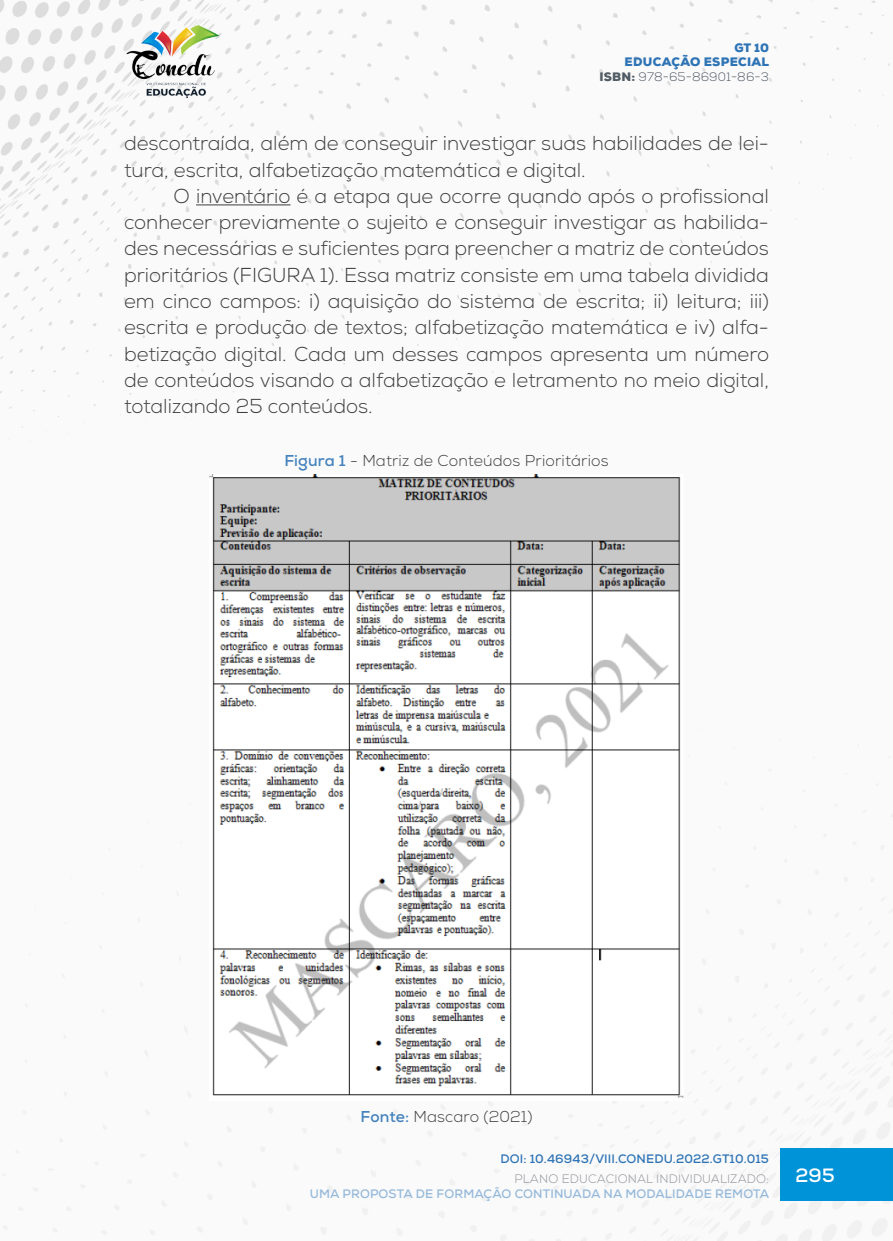
<style>
.page{position:relative;width:893px;height:1241px;background:#fff}
.page>*{position:absolute;margin:0;border:0;box-sizing:border-box;transform-origin:0 0}
._8_CORPO{font:300 20.12px/26.2px "Nexa";color:#3e3e3f}
.t1{font:700 19.25px "Nexa";color:#fff}
._11_LEGENDAS{font:300 15.75px "Nexa";letter-spacing:.01em;color:#3e3e3f}
._12_FONTES{font:300 15.75px "Nexa";letter-spacing:.01em;color:#3e3e3f}
.t2{font:700 12.25px "Nexa";letter-spacing:.01em;color:#96b9da}
.t3{font:900 12.25px/14.7px "Nexa";letter-spacing:.025em;color:#2e74b5;text-align:right}
.t4{font:700 12.25px "Nexa";letter-spacing:.01em;color:#2e74b5}
.t5{font:300 12.25px "Nexa";letter-spacing:.01em;color:#939598}
.s1{color:#505b64}
.s2{font-weight:300;color:#505b64}
.s3{font-weight:700;color:#4382bc}
</style>
<div class="page">
<img style="left:0;top:0;width:893px;height:1240px">
<div style="left:781px;top:1148px;width:112px;height:52px;background:#0093d8"></div>
<img style="left:124px;top:25px;width:98px;height:74px">
<hr style="left:196px;top:204px;width:95px;height:1px;background:#3e3e3f">
<img style="left:210px;top:474px;width:473px;height:626px">
<p class="t3" style="left:599px;top:40px;width:171px">GT 10<br>EDUCAÇÃO ESPECIAL<br><span class="s1">ISBN:</span> <span class="s2">978-65-86901-86-3</span></p>
<p class="_8_CORPO" style="left:124px;top:131px;width:646px">descontraída, além de conseguir investigar suas habilidades de lei&shy;tura, escrita, alfabetização matemática e digital.</p>
<p class="_8_CORPO" style="left:124px;top:183px;width:646px;text-align:justify;text-indent:50px">O inventário é a etapa que ocorre quando após o profissional conhecer previamente o sujeito e conseguir investigar as habilida&shy;des necessárias e suficientes para preencher a matriz de conteúdos prioritários (FIGURA 1). Essa matriz consiste em uma tabela dividida em cinco campos: i) aquisição do sistema de escrita; ii) leitura; iii) escrita e produção de textos; alfabetização matemática e iv) alfa&shy;betização digital. Cada um desses campos apresenta um número de conteúdos visando a alfabetização e letramento no meio digital, totalizando 25 conteúdos.</p>
<p class="_11_LEGENDAS" style="left:284px;top:451px;width:326px"><span class="s3">Figura 1</span> - Matriz de Conteúdos Prioritários</p>
<p class="_12_FONTES" style="left:361px;top:1107px;width:173px"><span class="s3">Fonte:</span> Mascaro (2021)</p>
<p class="t4" style="left:500px;top:1150px;width:270px">DOI: 10.46943/VIII.CONEDU.2022.GT10.015</p>
<p class="t5" style="left:515px;top:1171px;width:256px">PLANO EDUCACIONAL INDIVIDUALIZADO:</p>
<p class="t2" style="left:310px;top:1185px;width:461px">UMA PROPOSTA DE FORMAÇÃO CONTINUADA NA MODALIDADE REMOTA</p>
<p class="t1" style="left:796px;top:1162px;width:40px">295</p>
</div>
